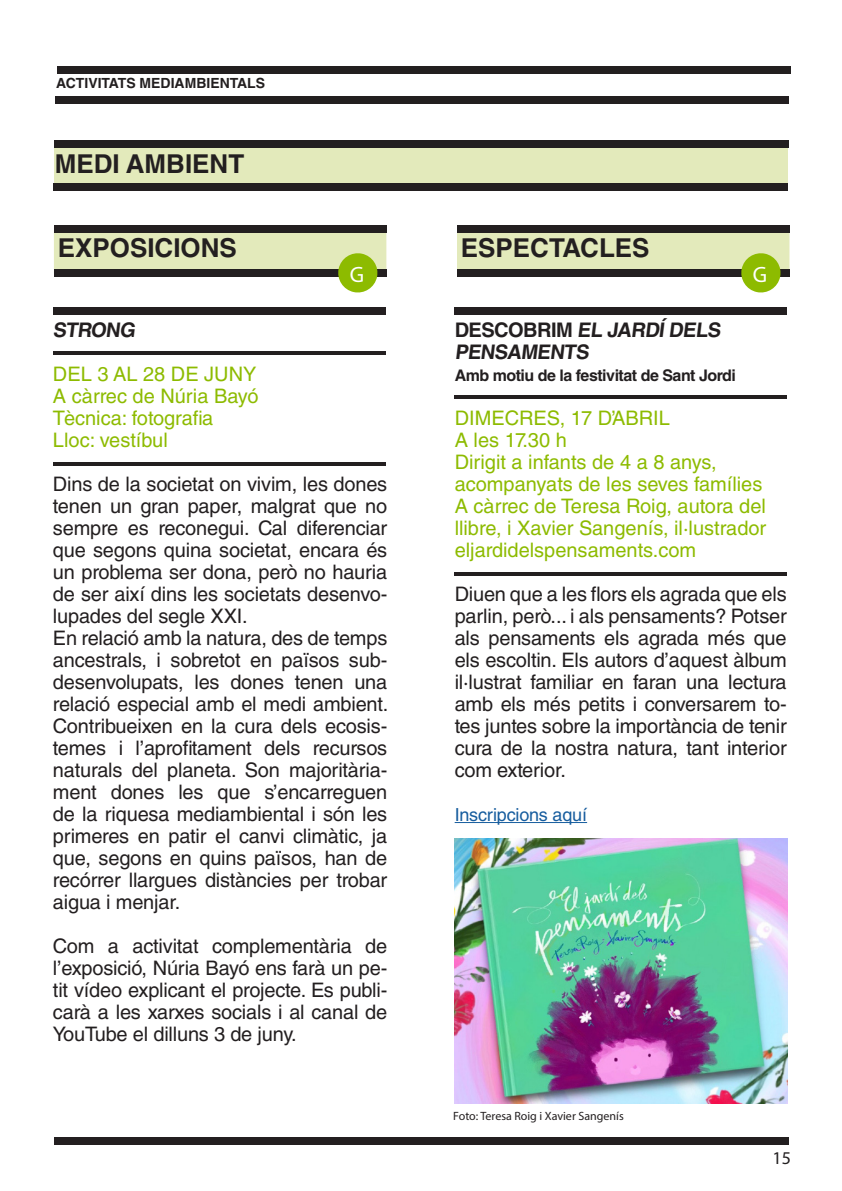
<style>
.page{position:relative;width:842px;height:1191px;background:#fff}
.page>*{position:absolute;margin:0;border:0;box-sizing:border-box;transform-origin:0 0}
.t1{font:700 26px "Helvetica LT Std";color:#231f20}
.t2{font:22.2px "Myriad Pro";color:#fff}
.t3{font:700 20.2px/22px "Helvetica LT Std";letter-spacing:-.03em;color:#231f20}
.t4{font:20px/22px "Helvetica LT Std";letter-spacing:-.01em;color:#231f20;text-align:justify}
.t5{font:20px/22px "Helvetica LT Std";color:#8dbb00}
.t6{font:18px "Helvetica LT Std";letter-spacing:-.01em;color:#175d9e}
.t7{font:18px "Myriad Pro";color:#231f20}
.t8{font:700 16px "Helvetica LT Std";letter-spacing:-.03em;color:#231f20}
.t9{font:700 14px "Helvetica LT Std";color:#231f20}
.t10{font:12px "Myriad Pro";color:#231f20}
</style>
<div class="page">
<div style="left:54px;top:1137px;width:734px;height:7px;background:#231f20"></div>
<div style="left:57px;top:67px;width:734px;height:7px;background:#231f20"></div>
<div style="left:55px;top:97px;width:734px;height:7px;background:#231f20"></div>
<div style="left:54px;top:141px;width:733px;height:43px;background:#e3eabb"></div>
<div style="left:55px;top:141px;width:734px;height:7px;background:#231f20"></div>
<div style="left:54px;top:183px;width:734px;height:7px;background:#231f20"></div>
<div style="left:457px;top:226px;width:332px;height:7px;background:#231f20"></div>
<svg style="left:457px;top:233px;width:332px;height:60px"></svg>
<hr style="left:455px;top:822px;width:132px;height:1px;background:#175d9e">
<div style="left:455px;top:307px;width:332px;height:7px;background:#231f20"></div>
<hr style="left:455px;top:395px;width:332px;height:3px;background:#231f20">
<hr style="left:455px;top:572px;width:332px;height:4px;background:#231f20">
<div style="left:54px;top:226px;width:332px;height:7px;background:#231f20"></div>
<svg style="left:54px;top:233px;width:332px;height:60px"></svg>
<div style="left:53px;top:307px;width:332px;height:7px;background:#231f20"></div>
<hr style="left:53px;top:351px;width:332px;height:3px;background:#231f20">
<hr style="left:53px;top:462px;width:332px;height:4px;background:#231f20">
<img style="left:455px;top:838px;width:332px;height:265px">
<p class="t9" style="left:56px;top:75px;width:210px">ACTIVITATS MEDIAMBIENTALS</p>
<p class="t1" style="left:55px;top:148px;width:191px">MEDI AMBIENT</p>
<p class="t1" style="left:58px;top:232px;width:181px">EXPOSICIONS</p>
<p class="t2" style="left:350px;top:261px;width:16px">G</p>
<p class="t3" style="left:53px;top:318px;width:87px">STRONG</p>
<p class="t5" style="left:53px;top:362px;width:205px">DEL 3 AL 28 DE JUNY</p>
<p class="t5" style="left:53px;top:384px;width:207px">A càrrec de Núria Bayó</p>
<p class="t5" style="left:53px;top:406px;width:162px">Tècnica: fotografia</p>
<p class="t5" style="left:53px;top:428px;width:116px">Lloc: vestíbul</p>
<p class="t4" style="left:53px;top:472px;width:336px">Dins de la societat on vivim, les dones tenen un gran paper, malgrat que no sempre es reconegui. Cal diferenciar que segons quina societat, encara és un problema ser dona, però no hauria de ser així dins les societats desenvo&shy;lupades del segle XXI.</p>
<p class="t4" style="left:53px;top:626px;width:337px">En relació amb la natura, des de temps ancestrals, i sobretot en països sub&shy;desenvolupats, les dones tenen una relació especial amb el medi ambient.<br>Contribueixen en la cura dels ecosis&shy;temes i l’aprofitament dels recursos naturals del planeta. Son majoritària&shy;ment dones les que s’encarreguen de la riquesa mediambiental i són les primeres en patir el canvi climàtic, ja que, segons en quins països, han de recórrer llargues distàncies per trobar aigua i menjar.</p>
<p class="t4" style="left:53px;top:934px;width:336px">Com a activitat complementària de l’exposició, Núria Bayó ens farà un pe&shy;tit vídeo explicant el projecte. Es publi&shy;carà a les xarxes socials i al canal de YouTube el dilluns 3 de juny.</p>
<p class="t1" style="left:461px;top:232px;width:190px">ESPECTACLES</p>
<p class="t2" style="left:753px;top:261px;width:16px">G</p>
<p class="t3" style="left:455px;top:318px;width:270px">DESCOBRIM EL JARDÍ DELS<br>PENSAMENTS</p>
<p class="t8" style="left:455px;top:365px;width:283px">Amb motiu de la festivitat de Sant Jordi</p>
<p class="t5" style="left:455px;top:406px;width:217px">DIMECRES, 17 D’ABRIL</p>
<p class="t5" style="left:455px;top:428px;width:114px">A les 17.30 h</p>
<p class="t5" style="left:455px;top:450px;width:309px">Dirigit a infants de 4 a 8 anys, acompanyats de les seves famílies</p>
<p class="t5" style="left:455px;top:494px;width:313px">A càrrec de Teresa Roig, autora del llibre, i Xavier Sangenís, il·lustrador</p>
<p class="t5" style="left:455px;top:538px;width:243px">eljardidelspensaments.com</p>
<p class="t4" style="left:455px;top:582px;width:334px">Diuen que a les flors els agrada que els parlin, però... i als pensaments? Potser als pensaments els agrada més que els escoltin. Els autors d’aquest àlbum il·lustrat familiar en faran una lectura amb els més petits i conversarem to&shy;tes juntes sobre la importància de tenir cura de la nostra natura, tant interior com exterior.</p>
<p class="t6" style="left:455px;top:804px;width:134px">Inscripcions aquí</p>
<p class="t10" style="left:453px;top:1108px;width:172px">Foto: Teresa Roig i Xavier Sangenís</p>
<p class="t7" style="left:772px;top:1146px;width:20px">15</p>
</div>
